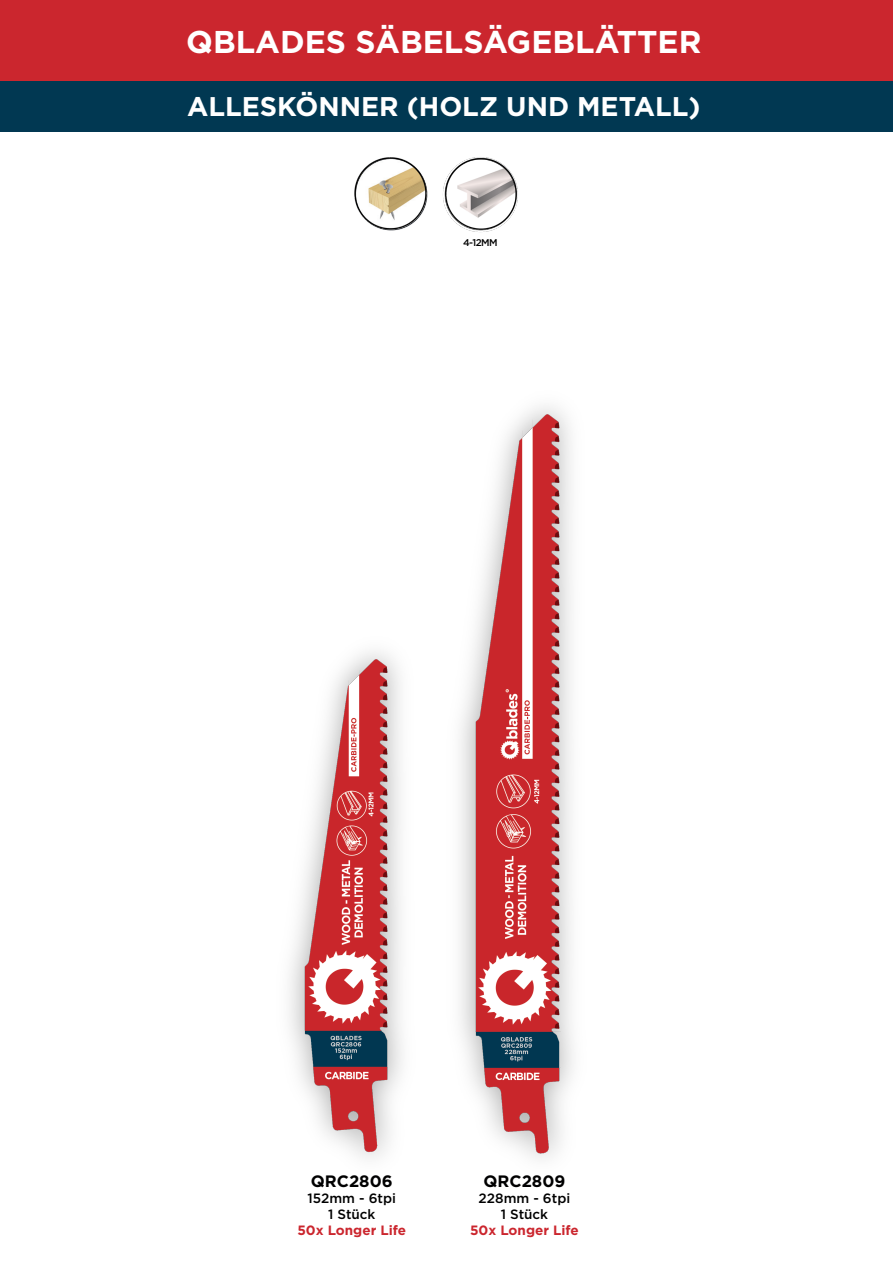
<style>
.page{position:relative;width:893px;height:1263px;background:#fff}
.page>*{position:absolute;margin:0;border:0;box-sizing:border-box;transform-origin:0 0}
.t1{font:700 31.5px "Gotham";color:#fff}
.t2{font:700 27px "Gotham";color:#fff}
.t3{font:700 16.5px "Gotham";color:#000001}
.t4{font:500 13.5px/16.2px "Gotham";color:#000001;text-align:center}
.t5{font:700 13.5px "Gotham";color:#cb262e}
.t6{font:500 9.75px "Gotham";color:#000001}
</style>
<div class="page">
<div style="left:0;top:0;width:893px;height:81px;background:#cb262e"></div>
<div style="left:0;top:81px;width:893px;height:50px;background:#013852"></div>
<img style="left:298px;top:650px;width:98px;height:506px">
<img style="left:467px;top:405px;width:105px;height:753px">
<img style="left:354px;top:157px;width:74px;height:74px">
<img style="left:443px;top:157px;width:75px;height:75px">
<h1 class="t1" style="left:186px;top:21px;width:517px">QBLADES SÄBELSÄGEBLÄTTER</h1>
<h2 class="t2" style="left:187px;top:89px;width:515px">ALLESKÖNNER (HOLZ UND METALL)</h2>
<p class="t6" style="left:463px;top:236px;width:36px">4-12MM</p>
<p class="t3" style="left:311px;top:1170px;width:83px">QRC2806</p>
<p class="t4" style="left:308px;top:1190px;width:90px">152mm - 6tpi<br>1 Stück</p>
<p class="t5" style="left:297px;top:1222px;width:110px">50x Longer Life</p>
<p class="t3" style="left:484px;top:1170px;width:83px">QRC2809</p>
<p class="t4" style="left:479px;top:1190px;width:93px">228mm - 6tpi<br>1 Stück</p>
<p class="t5" style="left:470px;top:1222px;width:110px">50x Longer Life</p>
</div>
